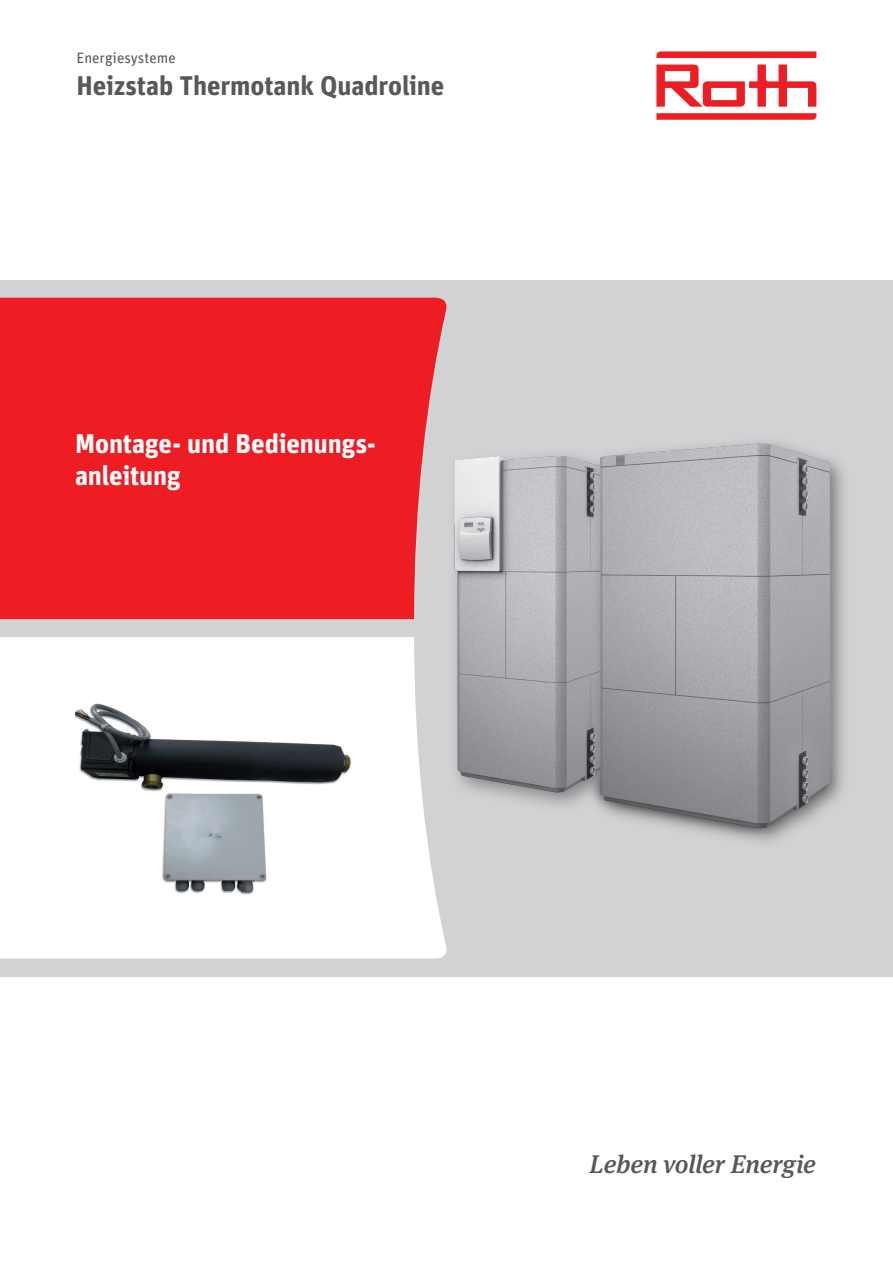
<style>
.page{position:relative;width:893px;height:1263px;background:#fff}
.page>*{position:absolute;margin:0;border:0;box-sizing:border-box;transform-origin:0 0}
.t1{font:700 27px/32.4px "Unit OT";letter-spacing:-.005em;color:#fff}
.t2{font:700 27px "Unit OT";letter-spacing:-.005em;color:#57585a}
.t3{font:italic 500 25.5px "Meta Serif OT";letter-spacing:-.005em;color:#57585a}
.t4{font:15px "Unit OT";color:#57585a}
</style>
<div class="page">
<svg style="left:656px;top:113px;width:160px;height:7px"></svg>
<svg style="left:656px;top:51px;width:160px;height:7px"></svg>
<svg style="left:656px;top:65px;width:160px;height:42px"></svg>
<div style="left:0;top:280px;width:893px;height:696px;background:#d1d2d4"></div>
<div style="left:0;top:298px;width:447px;height:321px;background:#ee1d23"></div>
<div style="left:0;top:637px;width:447px;height:321px;background:#fff"></div>
<img style="left:425px;top:396px;width:419px;height:481px">
<img style="left:75px;top:704px;width:286px;height:202px">
<p class="t4" style="left:77px;top:48px;width:101px">Energiesysteme</p>
<p class="t2" style="left:77px;top:68px;width:369px">Heizstab Thermotank Quadroline</p>
<p class="t1" style="left:75px;top:427px;width:302px">Montage- und Bedienungs&shy;anleitung</p>
<p class="t3" style="left:590px;top:1148px;width:228px">Leben voller Energie</p>
</div>
